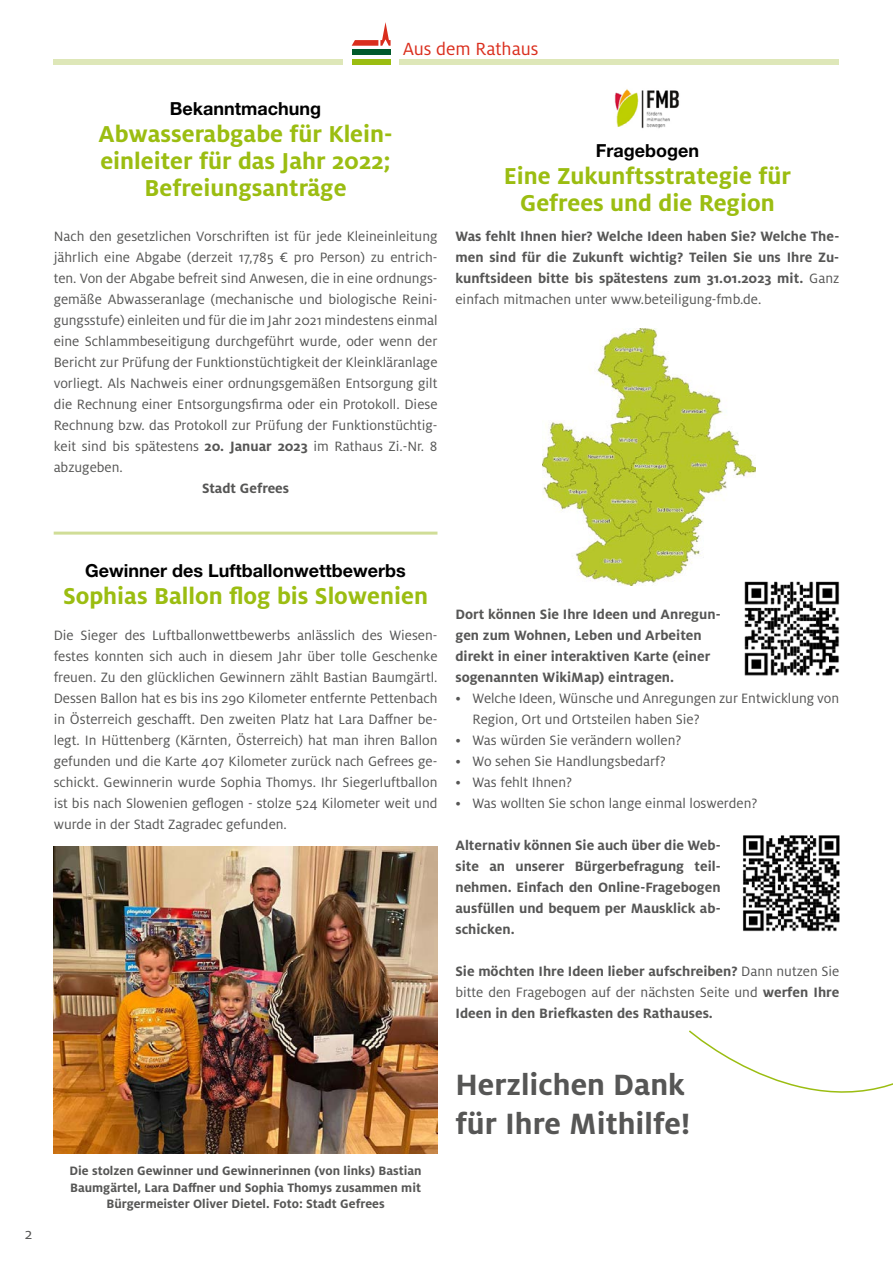
<style>
.page{position:relative;width:893px;height:1263px;background:#fff}
.page>*{position:absolute;margin:0;border:0;box-sizing:border-box;transform-origin:0 0}
.t1{font:700 32.55px/39px "Milo OT";color:#565655}
.t2{font:700 25.5px/27px "Milo OT";color:#9bbd11;text-align:center}
.t3{font:19.5px "Milo OT";color:#da2e1d}
.t4{font:700 18px "Helvetica Neue LT";color:#000}
.t5{font:16.5px "Milo OT";color:#565655}
.t6{font:15px/21px "Milo OT";color:#565655;text-align:justify}
.t7{font:700 15px/21px "Milo OT";color:#565655;text-align:justify}
.t8{font:700 13.5px/16.5px "Milo OT";color:#565655;text-align:center}
.s1{font-weight:700}
.s2{font-weight:400}
</style>
<div class="page">
<div style="left:352px;top:50px;width:38px;height:5px;background:#00592a"></div>
<div style="left:352px;top:59px;width:38px;height:6px;background:#9bbd11"></div>
<svg style="left:352px;top:22px;width:39px;height:24px"></svg>
<div style="left:399px;top:59px;width:439px;height:6px;background:#dee7b8"></div>
<div style="left:54px;top:59px;width:289px;height:6px;background:#dee7b8"></div>
<hr style="left:54px;top:532px;width:383px;height:3px;background:#d0dd97">
<img style="left:54px;top:846px;width:383px;height:307px">
<img style="left:614px;top:89px;width:66px;height:40px">
<img style="left:743px;top:835px;width:97px;height:97px">
<img style="left:543px;top:328px;width:212px;height:258px">
<svg style="left:689px;top:1030px;width:204px;height:63px"></svg>
<img style="left:743px;top:579px;width:97px;height:97px">
<h3 class="t3" style="left:403px;top:38px;width:137px">Aus dem Rathaus</h3>
<p class="t4" style="left:170px;top:97px;width:153px">Bekanntmachung</p>
<h2 class="t2" style="left:98px;top:120px;width:296px">Abwasserabgabe für Klein&shy;einleiter für das Jahr 2022;<br>Befreiungsanträge</h2>
<p class="t6" style="left:54px;top:225px;width:385px">Nach den gesetzlichen Vorschriften ist für jede Kleineinleitung jährlich eine Abgabe (derzeit 17,785 € pro Person) zu entrich&shy;ten. Von der Abgabe befreit sind Anwesen, die in eine ordnungs&shy;gemäße Abwasseranlage (mechanische und biologische Reini&shy;gungsstufe) einleiten und für die im Jahr 2021 mindestens einmal eine Schlammbeseitigung durchgeführt wurde, oder wenn der Bericht zur Prüfung der Funktionstüchtigkeit der Kleinkläranlage vorliegt. Als Nachweis einer ordnungsgemäßen Entsorgung gilt die Rechnung einer Entsorgungsfirma oder ein Protokoll. Diese Rechnung bzw. das Protokoll zur Prüfung der Funktionstüchtig&shy;keit sind bis spätestens <span class="s1">20. Januar 2023</span> im Rathaus Zi.-Nr. 8 abzugeben.</p>
<p class="t7" style="left:202px;top:477px;width:89px">Stadt Gefrees</p>
<p class="t4" style="left:596px;top:139px;width:105px">Fragebogen</p>
<h2 class="t2" style="left:504px;top:162px;width:289px">Eine Zukunftsstrategie für<br>Gefrees und die Region</h2>
<p class="t7" style="left:455px;top:225px;width:385px">Was fehlt Ihnen hier? Welche Ideen haben Sie? Welche The&shy;men sind für die Zukunft wichtig? Teilen Sie uns Ihre Zu&shy;kunftsideen bitte bis spätestens zum 31.01.2023 mit. <span class="s2">Ganz einfach mitmachen unter www.beteiligung-fmb.de.</span></p>
<p class="t5" style="left:25px;top:1225px;width:9px">2</p>
<p class="t4" style="left:85px;top:559px;width:322px">Gewinner des Luftballonwettbewerbs</p>
<h2 class="t2" style="left:63px;top:582px;width:367px">Sophias Ballon flog bis Slowenien</h2>
<p class="t6" style="left:54px;top:624px;width:385px">Die Sieger des Luftballonwettbewerbs anlässlich des Wiesen&shy;festes konnten sich auch in diesem Jahr über tolle Geschenke freuen. Zu den glücklichen Gewinnern zählt Bastian Baumgärtl.<br>Dessen Ballon hat es bis ins 290 Kilometer entfernte Pettenbach in Österreich geschafft. Den zweiten Platz hat Lara Daffner be&shy;legt. In Hüttenberg (Kärnten, Österreich) hat man ihren Ballon gefunden und die Karte 407 Kilometer zurück nach Gefrees ge&shy;schickt. Gewinnerin wurde Sophia Thomys. Ihr Siegerluftballon ist bis nach Slowenien geflogen - stolze 524 Kilometer weit und wurde in der Stadt Zagradec gefunden.</p>
<p class="t7" style="left:455px;top:603px;width:267px;text-align:left">Dort können Sie Ihre Ideen und Anregun&shy;gen zum Wohnen, Leben und Arbeiten direkt in einer interaktiven Karte (einer sogenannten WikiMap) eintragen.</p>
<p class="t6" style="left:472px;top:687px;width:368px;text-indent:-17px">• Welche Ideen, Wünsche und Anregungen zur Entwicklung von<br>Region, Ort und Ortsteilen haben Sie?</p>
<p class="t6" style="left:455px;top:729px;width:228px">• Was würden Sie verändern wollen?</p>
<p class="t6" style="left:455px;top:750px;width:212px">• Wo sehen Sie Handlungsbedarf?</p>
<p class="t6" style="left:455px;top:771px;width:118px">• Was fehlt Ihnen?</p>
<p class="t6" style="left:455px;top:792px;width:303px">• Was wollten Sie schon lange einmal loswerden?</p>
<p class="t7" style="left:455px;top:834px;width:267px">Alternativ können Sie auch über die Web&shy;site an unserer Bürgerbefragung teil&shy;nehmen. Einfach den Online-Fragebogen ausfüllen und bequem per Mausklick ab&shy;schicken.</p>
<p class="t7" style="left:455px;top:960px;width:385px">Sie möchten Ihre Ideen lieber aufschreiben? <span class="s2">Dann nutzen Sie bitte den Fragebogen auf der nächsten Seite und</span> werfen Ihre Ideen in den Briefkasten des Rathauses.</p>
<p class="t8" style="left:69px;top:1163px;width:354px">Die stolzen Gewinner und Gewinnerinnen (von links) Bastian<br>Baumgärtel, Lara Daffner und Sophia Thomys zusammen mit<br>Bürgermeister Oliver Dietel. Foto: Stadt Gefrees</p>
<h1 class="t1" style="left:455px;top:1065px;width:237px">Herzlichen Dank für Ihre Mithilfe!</h1>
</div>
